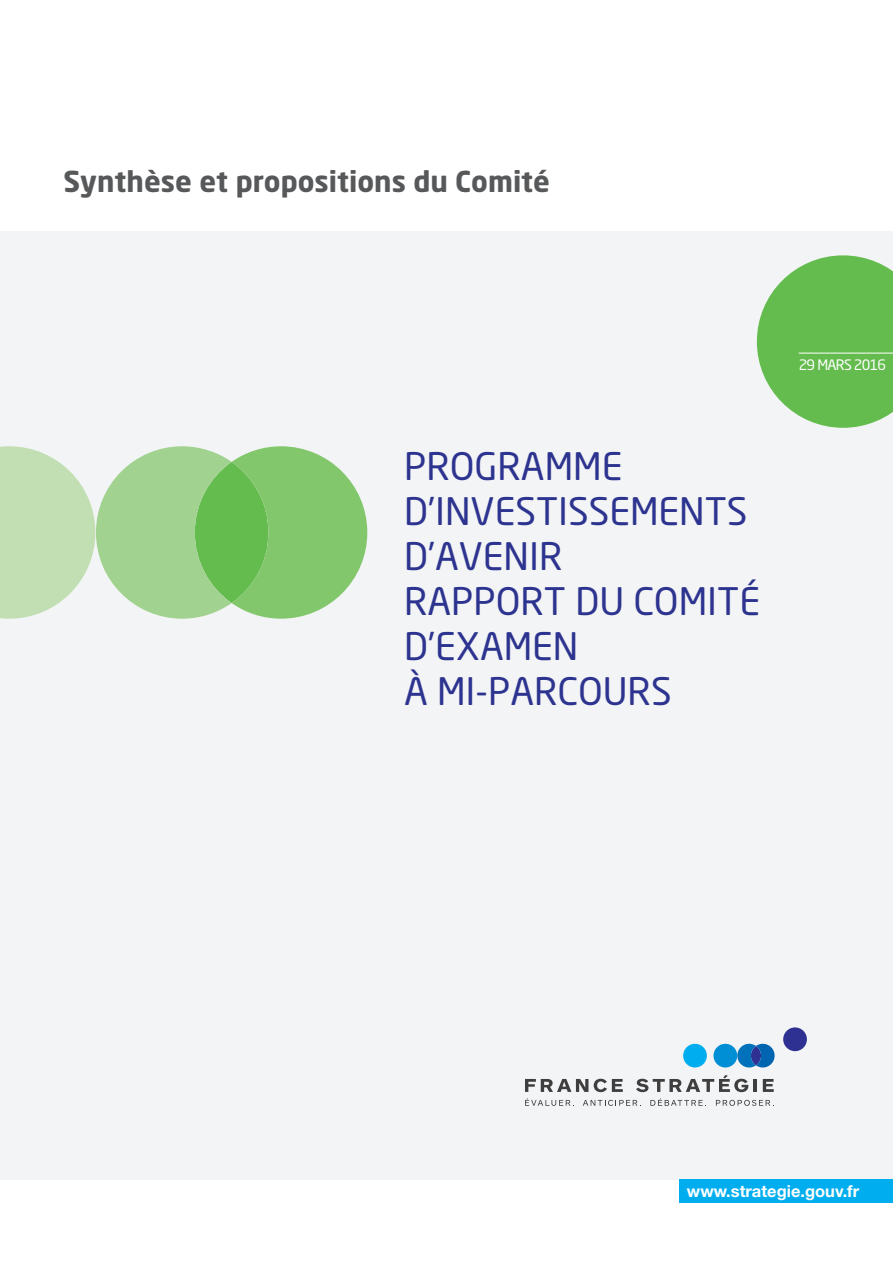
<style>
.page{position:relative;width:893px;height:1263px;background:#fff}
.page>*{position:absolute;margin:0;border:0;box-sizing:border-box;transform-origin:0 0}
.t1{font:37.5px/45px "Neo Sans Pro";color:#2d3490}
.t2{font:700 28.5px "Neo Sans Pro";color:#57585a}
.t3{font:700 16.5px "Helvetica Neue LT Std";color:#fff}
.t4{font:14.25px "Neo Sans Pro";letter-spacing:-.05em;color:#fff}
</style>
<div class="page">
<div style="left:0;top:231px;width:893px;height:948px;background:#f3f4f5"></div>
<svg style="left:757px;top:255px;width:136px;height:173px"></svg>
<div style="left:680px;top:1179px;width:213px;height:23px;background:#00aeef"></div>
<hr style="left:799px;top:353px;width:94px;height:1px;background:#fff">
<svg style="left:737px;top:1044px;width:38px;height:23px"></svg>
<div style="left:713px;top:1044px;width:24px;height:23px;background:#008fd5;border-radius:50%"></div>
<div style="left:683px;top:1044px;width:24px;height:23px;background:#00aeef;border-radius:50%"></div>
<div style="left:783px;top:1027px;width:24px;height:24px;background:#2e3092;border-radius:50%"></div>
<svg style="left:525px;top:1079px;width:63px;height:13px"></svg>
<svg style="left:594px;top:1079px;width:29px;height:13px"></svg>
<svg style="left:636px;top:1075px;width:112px;height:17px"></svg>
<hr style="left:753px;top:1079px;width:4px;height:13px;background:#3e3e3f">
<svg style="left:763px;top:1079px;width:11px;height:13px"></svg>
<svg style="left:525px;top:1098px;width:49px;height:8px"></svg>
<svg style="left:583px;top:1100px;width:58px;height:6px"></svg>
<svg style="left:650px;top:1098px;width:56px;height:8px"></svg>
<svg style="left:716px;top:1100px;width:58px;height:6px"></svg>
<svg style="left:0;top:446px;width:367px;height:173px"></svg>
<p class="t2" style="left:64px;top:163px;width:488px">Synthèse et propositions du Comité</p>
<p class="t1" style="left:404px;top:443px;width:357px">PROGRAMME<br>D’INVESTISSEMENTS<br>D’AVENIR<br>RAPPORT DU COMITÉ<br>D’EXAMEN<br>À MI-PARCOURS</p>
<p class="t4" style="left:799px;top:356px;width:89px">29 MARS 2016</p>
<p class="t3" style="left:687px;top:1181px;width:174px">www.strategie.gouv.fr</p>
</div>
